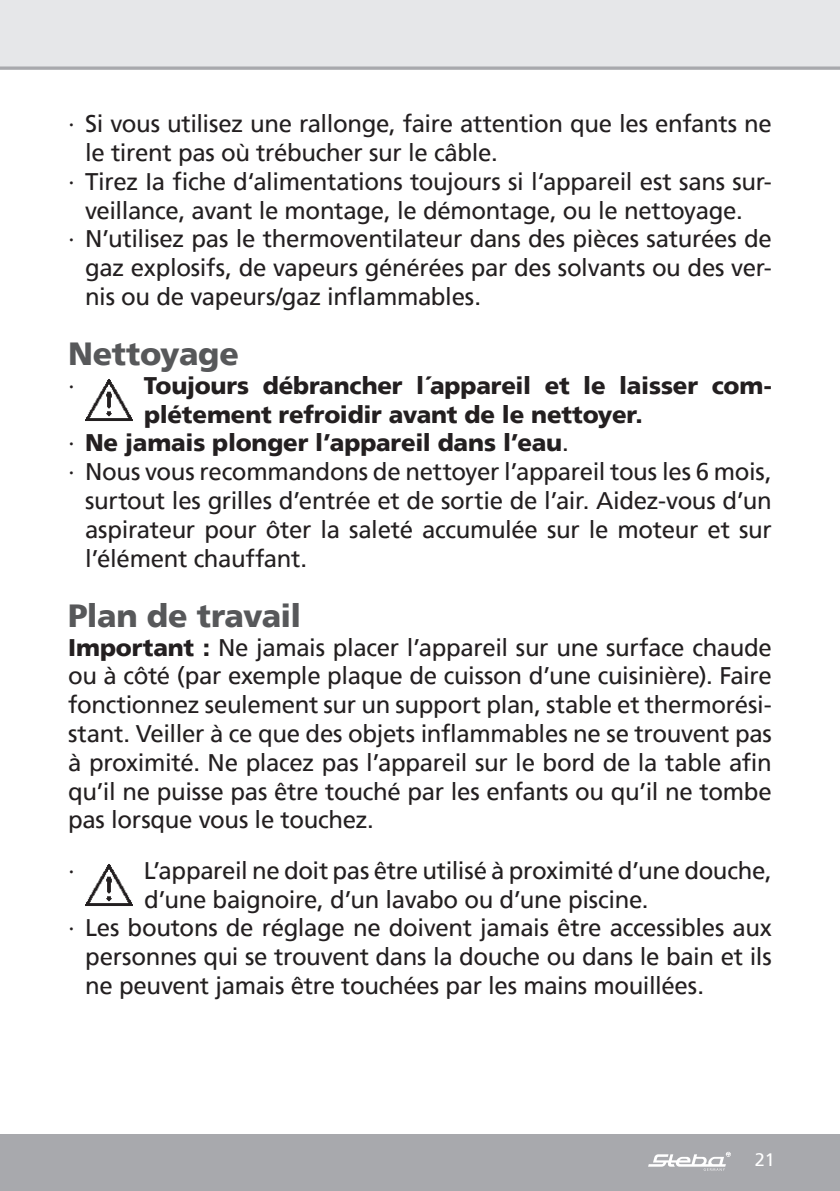
<style>
.page{position:relative;width:840px;height:1191px;background:#fff}
.page>*{position:absolute;margin:0;border:0;box-sizing:border-box;transform-origin:0 0}
.t1{font:900 32px "Frutiger";letter-spacing:-.015em;color:#57585a}
.t2{font:24px/28.8px "Frutiger";letter-spacing:-.015em;color:#231f20;text-align:justify}
.t3{font:900 24px "Frutiger";letter-spacing:-.01em;color:#231f20}
.t4{font:18px "Frutiger";color:#fff}
.s1{font-weight:400}
.s2{font-weight:900}
</style>
<div class="page">
<div style="left:0;top:0;width:839px;height:68px;background:#e6e7e9"></div>
<div style="left:0;top:1134px;width:839px;height:57px;background:#a8a9ad"></div>
<svg style="left:648px;top:1151px;width:82px;height:19px"></svg>
<svg style="left:0;top:66px;width:839px;height:4px;background:#b3b4b8"></svg>
<img style="left:85px;top:379px;width:48px;height:42px">
<img style="left:85px;top:864px;width:48px;height:42px">
<p class="t2" style="left:68px;top:109px;width:705px">∙ Si vous utilisez une rallonge, faire attention que les enfants ne</p>
<p class="t2" style="left:85px;top:138px;width:414px">le tirent pas où trébucher sur le câble.</p>
<p class="t2" style="left:68px;top:167px;width:705px">∙ Tirez Ia fiche d‘alimentations toujours si l‘appareil est sans sur-</p>
<p class="t2" style="left:85px;top:196px;width:658px">veillance, avant le montage, le démontage, ou le nettoyage.</p>
<p class="t2" style="left:68px;top:224px;width:704px">∙ N’utilisez pas le thermoventilateur dans des pièces saturées de</p>
<p class="t2" style="left:85px;top:253px;width:687px">gaz explosifs, de vapeurs générées par des solvants ou des ver-</p>
<p class="t2" style="left:85px;top:282px;width:397px">nis ou de vapeurs/gaz inflammables.</p>
<h1 class="t1" style="left:68px;top:334px;width:172px">Nettoyage</h1>
<p class="t2" style="left:68px;top:371px;width:8px">∙</p>
<p class="t3" style="left:144px;top:371px;width:629px">Toujours débrancher l´appareil et le laisser com-</p>
<p class="t3" style="left:144px;top:400px;width:499px">plétement refroidir avant de le nettoyer.</p>
<p class="t3" style="left:68px;top:428px;width:502px"><span class="s1">∙</span> Ne jamais plonger l’appareil dans l’eau<span class="s1">.</span></p>
<p class="t2" style="left:68px;top:457px;width:704px">∙ Nous vous recommandons de nettoyer l’appareil tous les 6 mois,</p>
<p class="t2" style="left:85px;top:486px;width:687px">surtout les grilles d’entrée et de sortie de l’air. Aidez-vous d’un</p>
<p class="t2" style="left:85px;top:515px;width:687px">aspirateur pour ôter la saleté accumulée sur le moteur et sur</p>
<p class="t2" style="left:85px;top:544px;width:223px">l’élément chauffant.</p>
<h1 class="t1" style="left:68px;top:596px;width:234px">Plan de travail</h1>
<p class="t2" style="left:68px;top:632px;width:705px"><span class="s2">Important :</span> Ne jamais placer l’appareil sur une surface chaude ou à côté (par exemple plaque de cuisson d’une cuisinière). Faire fonctionnez seulement sur un support plan, stable et thermorési&shy;stant. Veiller à ce que des objets inflammables ne se trouvent pas à proximité. Ne placez pas l’appareil sur le bord de la table afin qu’il ne puisse pas être touché par les enfants ou qu’il ne tombe pas lorsque vous le touchez.</p>
<p class="t2" style="left:68px;top:856px;width:8px">∙</p>
<p class="t2" style="left:144px;top:856px;width:629px">L’appareil ne doit pas être utilisé à proximité d’une douche,</p>
<p class="t2" style="left:144px;top:884px;width:505px">d’une baignoire, d’un lavabo ou d’une piscine.</p>
<p class="t2" style="left:68px;top:913px;width:704px">∙ Les boutons de réglage ne doivent jamais être accessibles aux</p>
<p class="t2" style="left:85px;top:942px;width:687px">personnes qui se trouvent dans la douche ou dans le bain et ils</p>
<p class="t2" style="left:85px;top:971px;width:620px">ne peuvent jamais être touchées par les mains mouillées.</p>
<p class="t4" style="left:754px;top:1149px;width:22px">21</p>
</div>
